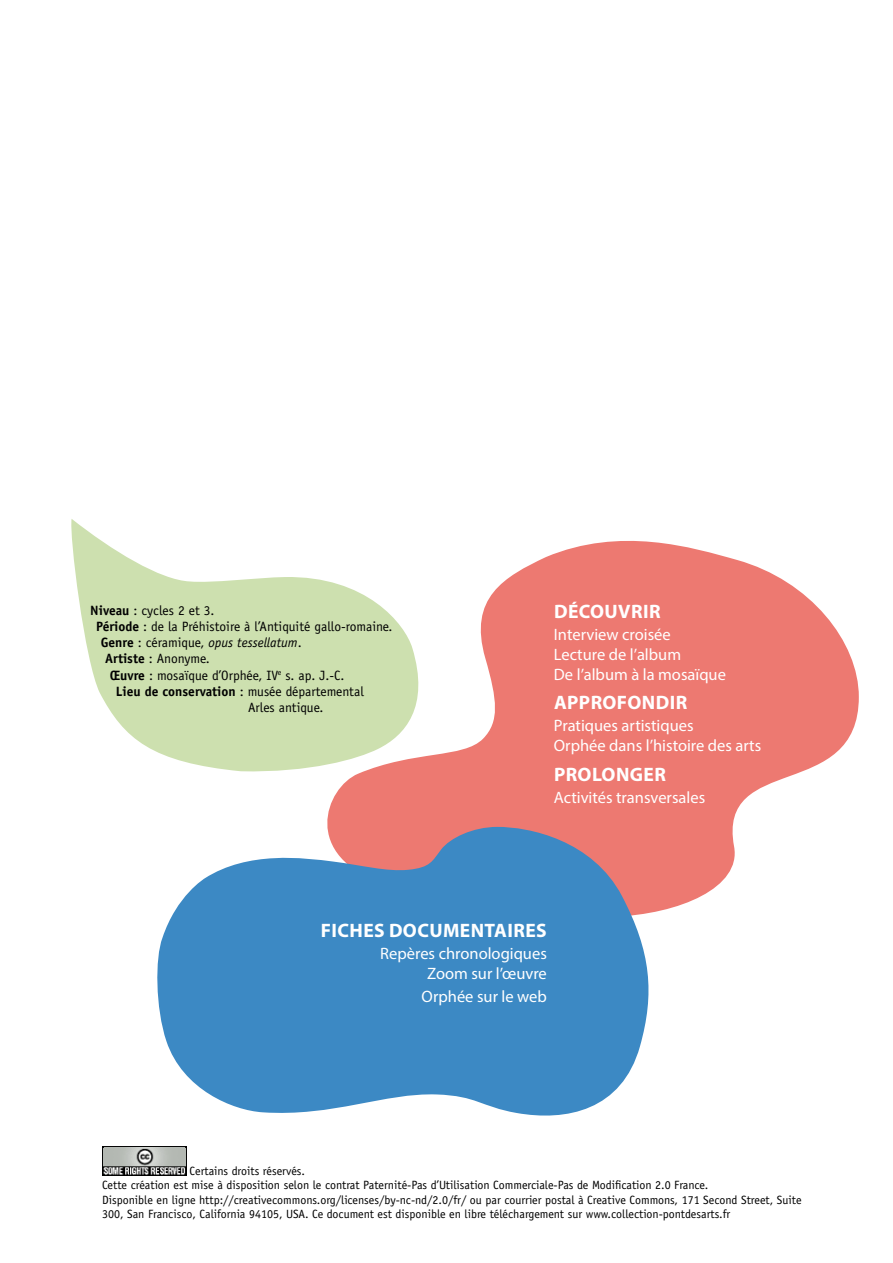
<style>
.page{position:relative;width:893px;height:1263px;background:#fff}
.page>*{position:absolute;margin:0;border:0;box-sizing:border-box;transform-origin:0 0}
.t1{font:700 19.5px "Myriad Pro";letter-spacing:.02em;color:#fff}
.t2{font:16.5px/19.8px "Myriad Pro";color:#fff}
.t3{font:13.5px "Officina Sans Std";color:#000}
.t4{font:italic 13.5px "Officina Sans Std";color:#000}
.t5{font:12px/14.4px "Officina Sans Std";color:#000}
.s1{font-weight:700}
.s2{font-weight:700;font-style:normal}
.s3{font-style:normal}
</style>
<div class="page">
<svg style="left:327px;top:540px;width:532px;height:372px;fill:#ed7971"></svg>
<svg style="left:157px;top:827px;width:498px;height:289px;background:#6197c6"></svg>
<svg style="left:71px;top:519px;width:359px;height:254px;fill:#cde0af"></svg>
<img style="left:102px;top:1146px;width:84px;height:29px">
<p class="t3" style="left:90px;top:602px;width:126px"><span class="s1">Niveau</span> : cycles 2 et 3.</p>
<p class="t3" style="left:96px;top:618px;width:298px"><span class="s1">Période</span> : de la Préhistoire à l’Antiquité gallo-romaine.</p>
<p class="t4" style="left:101px;top:635px;width:202px"><span class="s2">Genre</span> <span class="s3">: céramique,</span> opus tessellatum<span class="s3">.</span></p>
<p class="t3" style="left:105px;top:651px;width:106px"><span class="s1">Artiste</span> : Anonyme.</p>
<p class="t3" style="left:110px;top:667px;width:236px"><span class="s1">Œuvre</span> : mosaïque d’Orphée, IV<sup>e</sup> s. ap. J.-C.</p>
<p class="t3" style="left:116px;top:683px;width:250px"><span class="s1">Lieu de conservation</span> : musée départemental</p>
<p class="t3" style="left:248px;top:699px;width:77px">Arles antique.</p>
<h1 class="t1" style="left:554px;top:599px;width:108px">DÉCOUVRIR</h1>
<h2 class="t2" style="left:554px;top:625px;width:174px">Interview croisée<br>Lecture de l’album<br>De l’album à la mosaïque</h2>
<h1 class="t1" style="left:554px;top:690px;width:135px">APPROFONDIR</h1>
<h2 class="t2" style="left:554px;top:715px;width:209px">Pratiques artistiques<br>Orphée dans l’histoire des arts</h2>
<h1 class="t1" style="left:554px;top:761px;width:113px">PROLONGER</h1>
<h2 class="t2" style="left:554px;top:788px;width:153px">Activités transversales</h2>
<h1 class="t1" style="left:321px;top:917px;width:227px">FICHES DOCUMENTAIRES</h1>
<h2 class="t2" style="left:380px;top:943px;width:168px;text-align:right">Repères chronologiques<br>Zoom sur l’œuvre</h2>
<h2 class="t2" style="left:422px;top:986px;width:127px">Orphée sur le web</h2>
<p class="t5" style="left:102px;top:1164px;width:701px;text-indent:88px">Certains droits réservés.<br>Cette création est mise à disposition selon le contrat Paternité-Pas d’Utilisation Commerciale-Pas de Modification 2.0 France.<br>Disponible en ligne http://creativecommons.org/licenses/by-nc-nd/2.0/fr/ ou par courrier postal à Creative Commons, 171 Second Street, Suite 300, San Francisco, California 94105, USA. Ce document est disponible en libre téléchargement sur www.collection-pontdesarts.fr</p>
</div>
